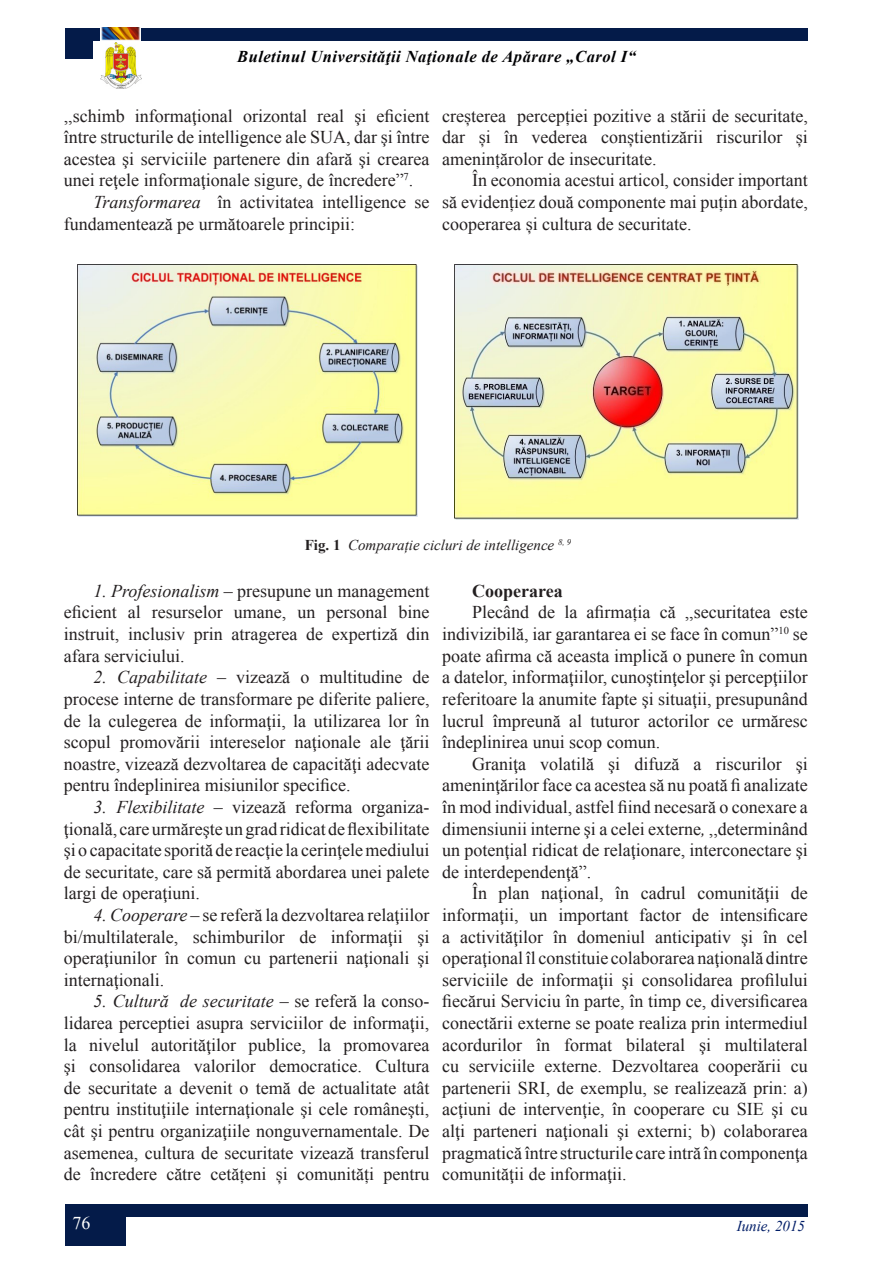
<style>
.page{position:relative;width:893px;height:1263px;background:#fff}
.page>*{position:absolute;margin:0;border:0;box-sizing:border-box;transform-origin:0 0}
.Default{font:18px/21.6px "Times New Roman";color:#231f20;text-align:justify}
.t1{font:700 18px "Times New Roman";color:#231f20}
.t2{font:18px "Times New Roman";color:#fff}
.t3{font:italic 700 16.5px "Times New Roman";letter-spacing:.03em;color:#000103}
.t4{font:italic 15px "Times New Roman";color:#231f20}
.t5{font:italic 15px "Times New Roman";color:#001d67}
.s1{font-style:italic}
.s2{font-weight:700;font-style:normal}
</style>
<div class="page">
<img style="left:101px;top:43px;width:40px;height:45px">
<div style="left:65px;top:1204px;width:743px;height:12px;background:#041b49"></div>
<div style="left:65px;top:1216px;width:61px;height:30px;background:#041b49"></div>
<div style="left:65px;top:28px;width:743px;height:12px;background:#041b49"></div>
<img style="left:101px;top:27px;width:40px;height:14px">
<div style="left:65px;top:37px;width:28px;height:22px;background:#041b49"></div>
<img style="left:77px;top:265px;width:340px;height:252px">
<img style="left:455px;top:265px;width:343px;height:255px">
<p class="t3" style="left:237px;top:45px;width:400px">Buletinul Universităţii Naţionale de Apărare „Carol I“</p>
<p class="Default" style="left:64px;top:104px;width:367px">,,schimb informaţional orizontal real şi eficient între structurile de intelligence ale SUA, dar şi între acestea şi serviciile partenere din afară şi crearea unei reţele informaţionale sigure, de încredere”<sup>7</sup>.</p>
<p class="Default" style="left:64px;top:191px;width:367px;text-indent:30px"><span class="s1">Transformarea</span> în activitatea intelligence se fundamentează pe următoarele principii:</p>
<p class="Default" style="left:442px;top:104px;width:367px">creșterea percepției pozitive a stării de securitate, dar și în vederea conștientizării riscurilor și amenințărolor de insecuritate.</p>
<p class="Default" style="left:442px;top:169px;width:367px;text-indent:30px">În economia acestui articol, consider important să evidențiez două componente mai puțin abordate, cooperarea și cultura de securitate.</p>
<p class="t4" style="left:305px;top:535px;width:268px"><span class="s2">Fig. 1</span> Comparație cicluri de intelligence <sup>8,</sup> <sup>9</sup></p>
<p class="Default" style="left:64px;top:579px;width:367px;text-indent:30px"><span class="s1">1. Profesionalism</span> – presupune un management eficient al resurselor umane, un personal bine instruit, inclusiv prin atragerea de expertiză din afara serviciului.</p>
<p class="Default" style="left:64px;top:666px;width:367px;text-indent:30px"><span class="s1">2. Capabilitate</span> – vizează o multitudine de procese interne de transformare pe diferite paliere, de la culegerea de informaţii, la utilizarea lor în scopul promovării intereselor naţionale ale ţării noastre, vizează dezvoltarea de capacităţi adecvate pentru îndeplinirea misiunilor specifice.</p>
<p class="Default" style="left:64px;top:795px;width:367px;text-indent:30px"><span class="s1">3. Flexibilitate</span> – vizează reforma organiza&shy;ţională, care urmăreşte un grad ridicat de flexibilitate şi o capacitate sporită de reacţie la cerinţele mediului de securitate, care să permită abordarea unei palete largi de operaţiuni.</p>
<p class="Default" style="left:64px;top:903px;width:367px;text-indent:30px"><span class="s1">4. Cooperare</span> – se referă la dezvoltarea relaţiilor bi/multilaterale, schimburilor de informaţii şi operaţiunilor în comun cu partenerii naţionali şi internaţionali.</p>
<p class="Default" style="left:64px;top:990px;width:367px;text-indent:30px"><span class="s1">5. Cultură de securitate</span> – se referă la conso&shy;lidarea perceptiei asupra serviciilor de informaţii, la nivelul autorităţilor publice, la promovarea şi consolidarea valorilor democratice. Cultura de securitate a devenit o temă de actualitate atât pentru instituţiile internaţionale şi cele româneşti, cât şi pentru organizaţiile nonguvernamentale. De asemenea, cultura de securitate vizează transferul de încredere către cetățeni și comunități pentru</p>
<p class="t1" style="left:472px;top:578px;width:92px">Cooperarea</p>
<p class="Default" style="left:442px;top:601px;width:367px;text-indent:30px">Plecând de la afirmația că ,,securitatea este indivizibilă, iar garantarea ei se face în comun”<sup>10</sup> se poate afirma că aceasta implică o punere în comun a datelor, informaţiilor, cunoştinţelor şi percepţiilor referitoare la anumite fapte şi situaţii, presupunând lucrul împreună al tuturor actorilor ce urmăresc îndeplinirea unui scop comun.</p>
<p class="Default" style="left:442px;top:752px;width:367px;text-indent:30px">Graniţa volatilă şi difuză a riscurilor şi ameninţărilor face ca acestea să nu poată fi analizate în mod individual, astfel fiind necesară o conexare a dimensiunii interne şi a celei externe<span class="s1">,</span> ,,determinând un potenţial ridicat de relaţionare, interconectare şi de interdependenţă”.</p>
<p class="Default" style="left:442px;top:882px;width:367px;text-indent:30px">În plan naţional, în cadrul comunităţii de informaţii, un important factor de intensificare a activităţilor în domeniul anticipativ şi în cel operaţional îl constituie colaborarea naţională dintre serviciile de informaţii şi consolidarea profilului fiecărui Serviciu în parte, în timp ce, diversificarea conectării externe se poate realiza prin intermediul acordurilor în format bilateral şi multilateral cu serviciile externe. Dezvoltarea cooperării cu partenerii SRI, de exemplu, se realizează prin: a) acţiuni de intervenţie, în cooperare cu SIE şi cu alţi parteneri naţionali şi externi; b) colaborarea pragmatică între structurile care intră în componenţa comunităţii de informaţii.</p>
<p class="t2" style="left:73px;top:1210px;width:19px">76</p>
<p class="t5" style="left:737px;top:1216px;width:70px">Iunie, 2015</p>
</div>
